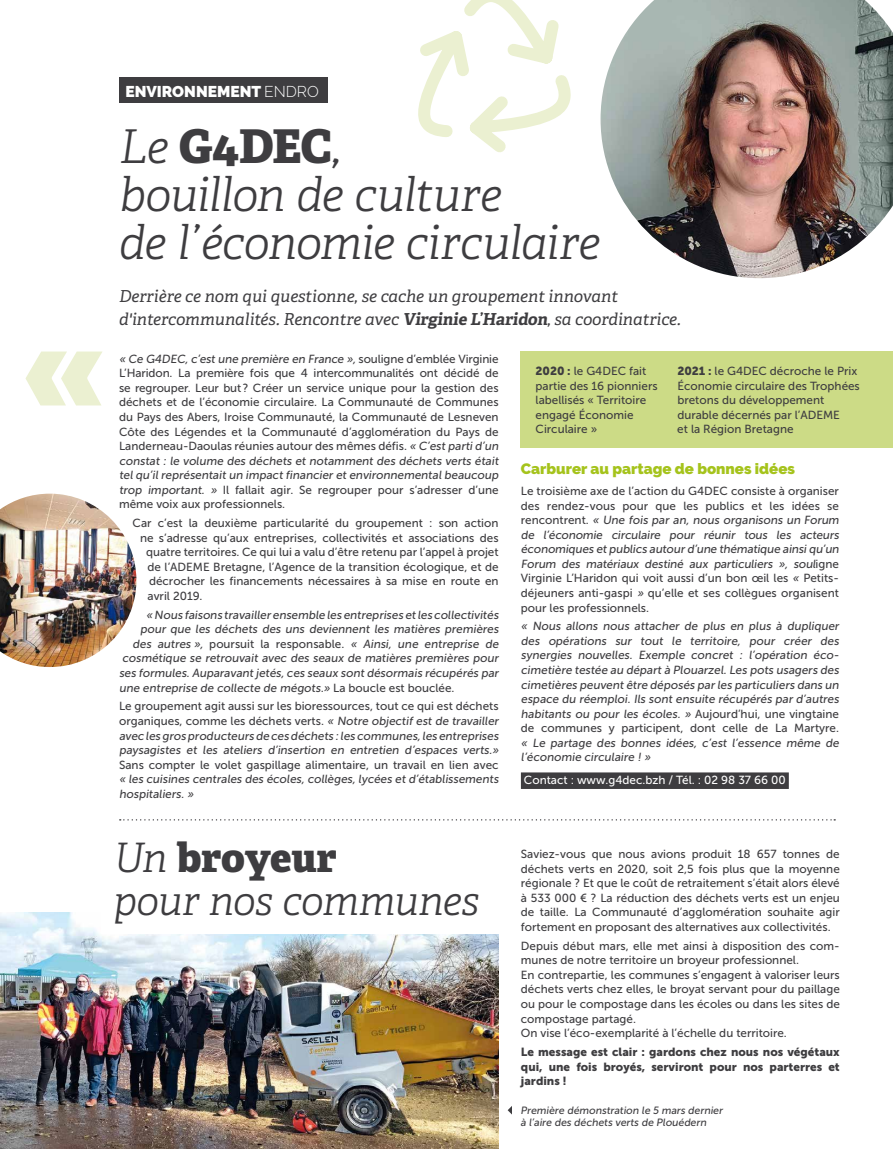
<style>
.page{position:relative;width:893px;height:1149px;background:#fff}
.page>*{position:absolute;margin:0;border:0;box-sizing:border-box;transform-origin:0 0}
.t1{font:italic 300 46.5px/48px "Adelle";letter-spacing:-.025em;color:#3e3d40}
.t2{font:italic 300 40.5px/42px "Adelle";letter-spacing:-.01em;color:#3e3d40}
.t3{font:italic 16.5px/22.5px "Adelle";color:#3e3d40}
.t4{font:900 15.6px "Raleway";color:#fff}
.t5{font:900 15px "Raleway";color:#a5c31c}
.t6{font:11.7px/14.5px "Museo Sans 500";color:#3e3d40}
.t7{font:11.7px/14.5px "Museo Sans 900";color:#3e3d40;text-align:justify}
.t8{font:11.7px "Museo Sans 500";color:#fff}
.t9{font:10.5px/12px "Museo Sans 500";color:#3e3d40}
.s1{font-weight:300}
.s2{font-weight:800;font-style:normal}
.s3{font-weight:700;font-style:normal}
.s4{font-family:"Museo Sans 900"}
</style>
<div class="page">
<svg style="left:418px;top:0;width:150px;height:152px"></svg>
<img style="left:601px;top:0;width:292px;height:278px">
<div style="left:119px;top:78px;width:208px;height:25px;background:#3e3d40"></div>
<svg style="left:26px;top:351px;width:76px;height:54px"></svg>
<div style="left:520px;top:351px;width:373px;height:96px;background:#ccdb86"></div>
<div style="left:521px;top:772px;width:268px;height:16px;background:#3e3d40"></div>
<img style="left:0;top:912px;width:499px;height:236px">
<div style="left:101px;top:828px;width:406px;height:105px;background:#fff"></div>
<img style="left:0;top:493px;width:136px;height:173px">
<svg style="left:120px;top:819px;width:715px;height:1px"></svg>
<svg style="left:508px;top:1106px;width:4px;height:8px"></svg>
<h3 class="t4" style="left:125px;top:82px;width:195px">ENVIRONNEMENT <span class="s1">ENDRO</span></h3>
<h1 class="t1" style="left:119px;top:123px;width:483px">Le <span class="s2">G4DEC</span>,<br>bouillon de culture<br>de l’économie circulaire</h1>
<h3 class="t3" style="left:119px;top:285px;width:563px">Derrière ce nom qui questionne, se cache un groupement innovant d'intercommunalités. Rencontre avec <span class="s3">Virginie L’Haridon</span>, sa coordinatrice.</h3>
<p class="t6" style="left:119px;top:351px;width:383px">« Ce G4DEC, c’est une première en France », souligne d’emblée Virginie L’Haridon. La première fois que 4 intercommunalités ont décidé de se regrouper. Leur but ? Créer un service unique pour la gestion des déchets et de l’économie circulaire. La Communauté de Communes du Pays des Abers, Iroise Communauté, la Communauté de Lesneven Côte des Légendes et la Communauté d’agglomération du Pays de Landerneau-Daoulas réunies autour des mêmes défis. « C’est partid’un constat : le volume des déchets et notamment des déchets verts était tel qu’il représentait un impact financier et environnemental beaucoup trop important. » Il fallait agir. Se regrouper pour s’adresser d’une même voix aux professionnels.</p>
<p class="t6" style="left:133px;top:515px;width:367px">Car c’est la deuxième particularité du groupement : son action</p>
<p class="t6" style="left:140px;top:530px;width:360px">ne s’adresse qu’aux entreprises, collectivités et associations des</p>
<p class="t6" style="left:146px;top:545px;width:354px">quatre territoires. Ce qui lui a valu d’être retenu par l’appel à projet</p>
<p class="t6" style="left:148px;top:559px;width:352px">de l’ADEME Bretagne, l’Agence de la transition écologique, et de</p>
<p class="t6" style="left:149px;top:574px;width:351px">décrocher les financements nécessaires à sa mise en route en</p>
<p class="t6" style="left:148px;top:588px;width:56px">avril 2019.</p>
<p class="t6" style="left:146px;top:607px;width:356px">« Nous faisons travailler ensemble les entreprises et les collectivités</p>
<p class="t6" style="left:140px;top:622px;width:362px">pour que les déchets des uns deviennent les matières premières</p>
<p class="t6" style="left:133px;top:636px;width:369px">des autres », poursuit la responsable. « Ainsi, une entreprise de</p>
<p class="t6" style="left:122px;top:651px;width:380px">cosmétique se retrouvait avec des seaux de matières premières pour</p>
<p class="t6" style="left:119px;top:665px;width:383px">ses formules.Auparavant jetés,ces seaux sont désormais récupérés par</p>
<p class="t6" style="left:119px;top:680px;width:337px">une entreprise de collecte de mégots.» La boucle est bouclée.</p>
<p class="t6" style="left:119px;top:699px;width:383px">Le groupement agit aussi sur les bioressources, tout ce qui est déchets organiques, comme les déchets verts. « Notre objectif est de travailler avec les gros producteurs de ces déchets : les communes,les entreprises paysagistes et les ateliers d’insertion en entretien d’espaces verts.» Sans compter le volet gaspillage alimentaire, un travail en lien avec « les cuisines centrales des écoles, collèges, lycées et d’établissements hospitaliers. »</p>
<p class="t6" style="left:536px;top:364px;width:124px"><span class="s4">2020 :</span> le G4DEC fait partie des 16 pionniers labellisés « Territoire engagé Économie<br>Circulaire »</p>
<p class="t5" style="left:521px;top:460px;width:276px">Carburer au partage de bonnes idées</p>
<p class="t6" style="left:521px;top:483px;width:321px">Le troisième axe de l’action du G4DEC consiste à organiser des rendez-vous pour que les publics et les idées se rencontrent. « Une fois par an, nous organisons un Forum de l’économie circulaire pour réunir tous les acteurs économiques et publics autour d’une thématique ainsiqu’un Forum des matériaux destiné aux particuliers », souli g n e Virginie L’Haridon qui voit aussi d’un bon œil les « Petits&shy;déjeuners anti-gaspi » qu’elle et ses collègues organisent pour les professionnels.</p>
<p class="t6" style="left:521px;top:619px;width:321px">« Nous allons nous attacher de plus en plus à dupliquer des opérations sur tout le territoire, pour créer des synergies nouvelles. Exemple concret : l’opération éco&shy;cimetière testée au départ à Plouarzel. Les pots usagers des cimetières peuvent être déposés par les particuliers dans un espace du réemploi. Ils sont ensuite récupérés par d’autres habitants ou pour les écoles. » Aujourd’hui, une vingtaine de communes y participent, dont celle de La Martyre. « Le partage des bonnes idées, c’est l’essence même de l’économie circulaire ! »</p>
<p class="t8" style="left:524px;top:773px;width:263px">Contact : www.g4dec.bzh / Tél. : 02 98 37 66 00</p>
<p class="t6" style="left:677px;top:364px;width:184px"><span class="s4">2021 :</span> le G4DEC décroche le Prix<br>Économie circulaire des Trophées bretons du développement durable décernés par l’ADEME<br>et la Région Bretagne</p>
<h2 class="t2" style="left:113px;top:837px;width:368px">Un <span class="s2">broyeur<br></span>pour nos communes</h2>
<p class="t6" style="left:521px;top:846px;width:320px;text-align:justify">Saviez-vous que nous avions produit 18 657 tonnes de déchets verts en 2020, soit 2,5 fois plus que la moyenne régionale ? Et que le coût de retraitement s’était alors élevé à 533 000 € ? La réduction des déchets verts est un enjeu de taille. La Communauté d’agglomération souhaite agir fortement en proposant des alternatives aux collectivités.</p>
<p class="t6" style="left:521px;top:938px;width:320px">Depuis début mars, elle met ainsi à disposition des com&shy;munes de notre territoire un broyeur professionnel.<br>En contrepartie, les communes s’engagent à valoriser leurs déchets verts chez elles, le broyat servant pour du paillage ou pour le compostage dans les écoles ou dans les sites de compostage partagé.<br>On vise l’éco-exemplarité à l’échelle du territoire.</p>
<p class="t7" style="left:521px;top:1044px;width:320px">Le message est clair : gardons chez nous nos végétaux qui, une fois broyés, serviront pour nos parterres et jardins !</p>
<p class="t9" style="left:520px;top:1103px;width:205px">Première démonstration le 5 mars dernier à l’aire des déchets verts de Plouédern</p>
</div>
